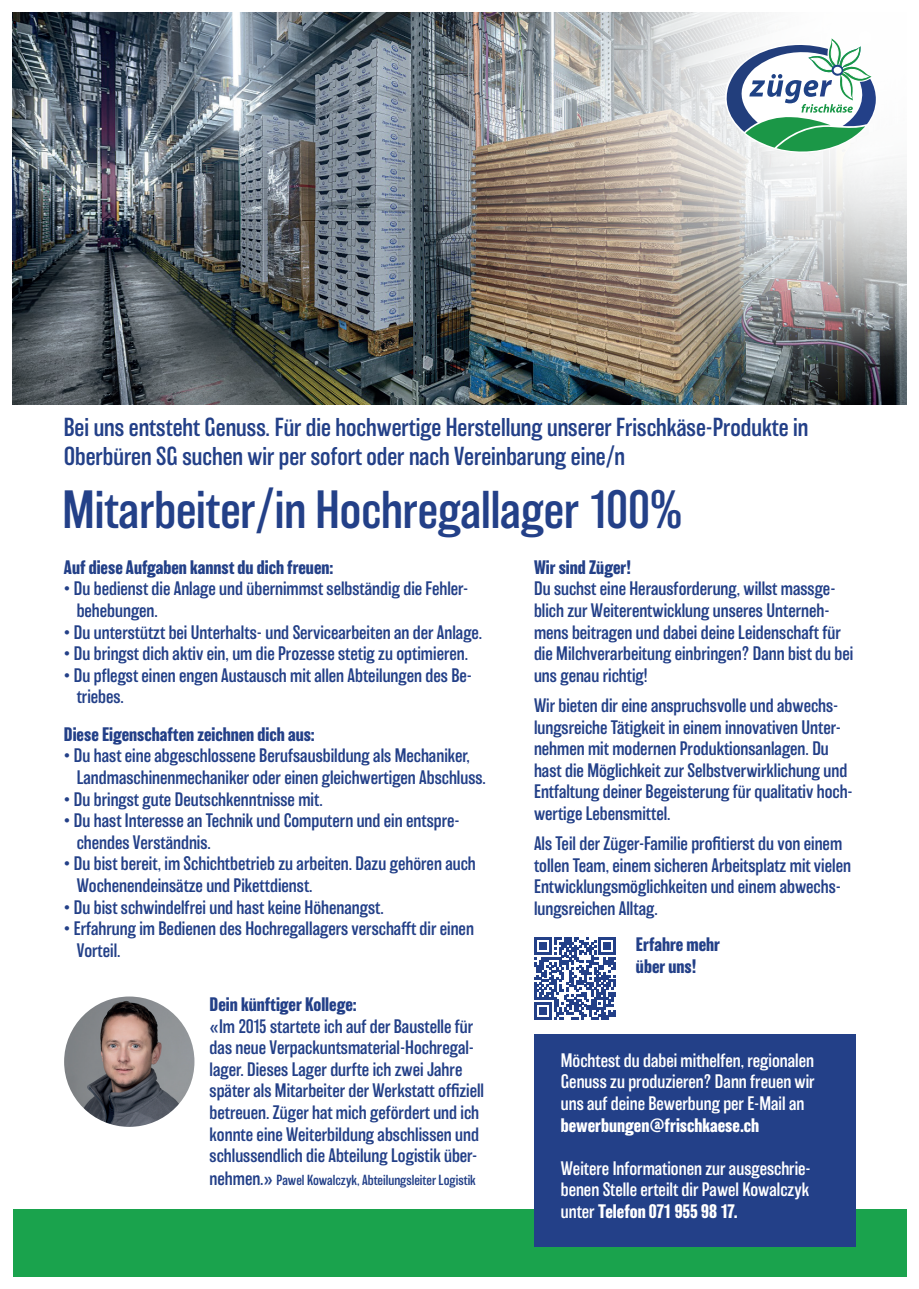
<style>
.page{position:relative;width:919px;height:1289px;background:#fff}
.page>*{position:absolute;margin:0;border:0;box-sizing:border-box;transform-origin:0 0}
.t1{font:300 49.5px "Balboa";color:#234088}
.t2{font:300 24px/28.8px "Balboa";color:#234088}
.t3{font:300 18px/21.6px "Balboa";color:#234088}
.t4{font:300 18px/21.6px "Balboa";color:#fff;text-align:justify}
.t5{font:700 18px/21.6px "Balboa";color:#234088}
.t6{font:700 18px "Balboa";color:#fff}
.t7{font:300 13.5px "Balboa";color:#234088}
.s1{font-size:18px}
.s2{font-weight:700}
</style>
<div class="page">
<img style="left:13px;top:13px;width:375px;height:391px">
<img style="left:388px;top:13px;width:519px;height:392px">
<img style="left:545px;top:13px;width:362px;height:344px">
<div style="left:13px;top:1209px;width:893px;height:67px;background:#1aa34d"></div>
<div style="left:534px;top:1033px;width:320px;height:213px;background:#234088"></div>
<svg style="left:534px;top:937px;width:82px;height:82px"></svg>
<svg style="left:724px;top:36px;width:153px;height:117px"></svg>
<img style="left:64px;top:996px;width:130px;height:130px;border-radius:65px">
<h2 class="t2" style="left:64px;top:413px;width:746px">Bei uns entsteht Genuss. Für die hochwertige Herstellung unserer Frischkäse-Produkte in<br>Oberbüren SG suchen wir per sofort oder nach Vereinbarung eine/n</h2>
<h1 class="t1" style="left:63px;top:484px;width:621px">Mitarbeiter/in Hochregallager 100%</h1>
<p class="t5" style="left:64px;top:556px;width:271px">Auf diese Aufgaben kannst du dich freuen:</p>
<p class="t3" style="left:77px;top:578px;width:393px;text-indent:-13px">• Du bedienst die Anlage und übernimmst selbständig die Fehler&shy;behebungen.</p>
<p class="t3" style="left:64px;top:621px;width:419px">• Du unterstützt bei Unterhalts- und Servicearbeiten an der Anlage.</p>
<p class="t3" style="left:64px;top:643px;width:405px">• Du bringst dich aktiv ein, um die Prozesse stetig zu optimieren.</p>
<p class="t3" style="left:77px;top:664px;width:397px;text-indent:-13px">• Du pflegst einen engen Austausch mit allen Abteilungen des Be&shy;triebes.</p>
<p class="t5" style="left:64px;top:723px;width:252px">Diese Eigenschaften zeichnen dich aus:</p>
<p class="t3" style="left:77px;top:745px;width:410px;text-indent:-13px">• Du hast eine abgeschlossene Berufsausbildung als Mechaniker,<br>Landmaschinenmechaniker oder einen gleichwertigen Abschluss.</p>
<p class="t3" style="left:64px;top:788px;width:260px">• Du bringst gute Deutschkenntnisse mit.</p>
<p class="t3" style="left:77px;top:810px;width:384px;text-indent:-13px">• Du hast Interesse an Technik und Computern und ein entspre&shy;chendes Verständnis.</p>
<p class="t3" style="left:77px;top:853px;width:400px;text-indent:-13px">• Du bist bereit, im Schichtbetrieb zu arbeiten. Dazu gehören auch<br>Wochenendeinsätze und Pikettdienst.</p>
<p class="t3" style="left:64px;top:896px;width:321px">• Du bist schwindelfrei und hast keine Höhenangst.</p>
<p class="t3" style="left:77px;top:918px;width:398px;text-indent:-13px">• Erfahrung im Bedienen des Hochregallagers verschafft dir einen<br>Vorteil.</p>
<p class="t5" style="left:209px;top:993px;width:149px">Dein künftiger Kollege:</p>
<p class="t3" style="left:209px;top:1015px;width:276px">«Im 2015 startete ich auf der Baustelle für das neue Verpackuntsmaterial-Hochregal&shy;lager. Dieses Lager durfte ich zwei Jahre später als Mitarbeiter der Werkstatt offiziell betreuen. Züger hat mich gefördert und ich konnte eine Weiterbildung abschlissen und schlussendlich die Abteilung Logistik über-</p>
<p class="t7" style="left:209px;top:1172px;width:268px"><span class="s1">nehmen.»</span> Pawel Kowalczyk, Abteilungsleiter Logistik</p>
<p class="t5" style="left:534px;top:556px;width:99px">Wir sind Züger!</p>
<p class="t3" style="left:534px;top:578px;width:321px">Du suchst eine Herausforderung, willst massge&shy;blich zur Weiterentwicklung unseres Unterneh&shy;mens beitragen und dabei deine Leidenschaft für die Milchverarbeitung einbringen? Dann bist du bei uns genau richtig!</p>
<p class="t3" style="left:534px;top:694px;width:320px">Wir bieten dir eine anspruchsvolle und abwechs&shy;lungsreiche Tätigkeit in einem innovativen Unter&shy;nehmen mit modernen Produktionsanlagen. Du hast die Möglichkeit zur Selbstverwirklichung und Entfaltung deiner Begeisterung für qualitativ hoch&shy;wertige Lebensmittel.</p>
<p class="t3" style="left:534px;top:832px;width:318px">Als Teil der Züger-Familie profitierst du von einem tollen Team, einem sicheren Arbeitsplatz mit vielen Entwicklungsmöglichkeiten und einem abwechs&shy;lungsreichen Alltag.</p>
<p class="t5" style="left:636px;top:933px;width:86px">Erfahre mehr über uns!</p>
<p class="t4" style="left:560px;top:1049px;width:255px">Möchtest du dabei mithelfen, regionalen Genuss zu produzieren? Dann freuen wir uns auf deine Bewerbung per E-Mail an</p>
<p class="t6" style="left:560px;top:1114px;width:200px">bewerbungen@frischkaese.ch</p>
<p class="t4" style="left:560px;top:1157px;width:250px">Weitere Informationen zur ausgeschrie&shy;benen Stelle erteilt dir Pawel Kowalczyk unter <span class="s2">Telefon 071 955 98 17.</span></p>
</div>
